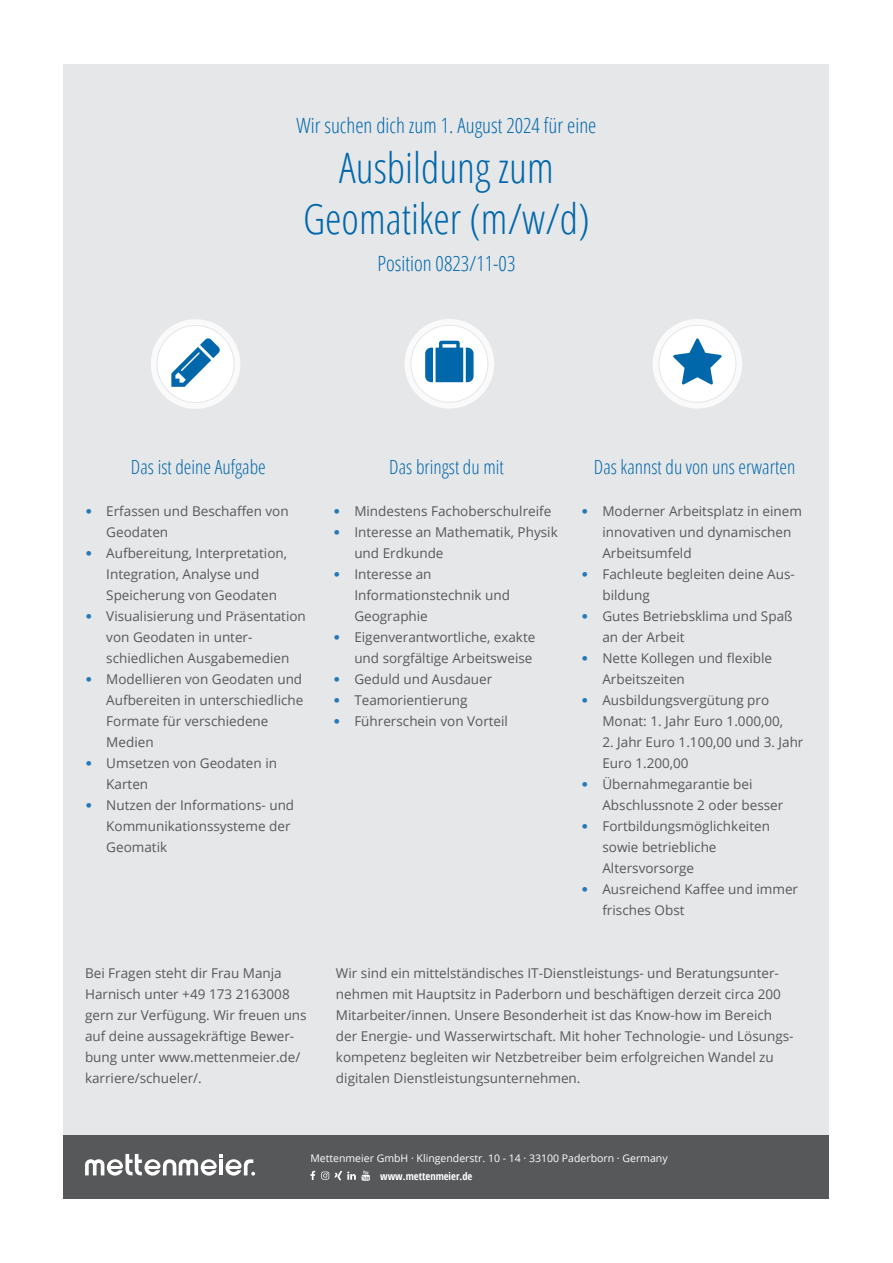
<style>
.page{position:relative;width:893px;height:1263px;background:#fff}
.page>*{position:absolute;margin:0;border:0;box-sizing:border-box;transform-origin:0 0}
.Headline{font:300 condensed 42px/50.4px "Open Sans";color:#0067aa;text-align:center}
.Headline-2{font:300 condensed 21px "Open Sans";color:#0067aa}
.Fließtext_Zwischenüberschrift{font:300 condensed 19.5px "Open Sans";color:#0067aa}
.Fließtext{font:13.5px/21px "Open Sans";color:#57585a}
.t1{font:10.5px "Open Sans";color:#fff}
.t2{font:700 condensed 10.5px "Open Sans";color:#fff}
.s1{font-family:"Calibri";font-size:15px;color:#247ab8}
.s2{font-style:inherit}
</style>
<div class="page">
<div style="left:64px;top:64px;width:765px;height:1071px;background:#e6e7e9"></div>
<div style="left:64px;top:1135px;width:765px;height:64px;background:#57585a"></div>
<div style="left:151px;top:319px;width:89px;height:90px;background:#fafafa;border-radius:50%"></div>
<div style="left:157px;top:325px;width:77px;height:77px;background:#fff;border-radius:50%"></div>
<div style="left:157px;top:325px;width:78px;height:78px;border:1px solid #e6e7e9;border-radius:50%"></div>
<svg style="left:171px;top:338px;width:49px;height:49px"></svg>
<div style="left:405px;top:319px;width:89px;height:90px;background:#fafafa;border-radius:50%"></div>
<div style="left:411px;top:325px;width:77px;height:77px;background:#fff;border-radius:50%"></div>
<div style="left:410px;top:325px;width:78px;height:78px;border:1px solid #e6e7e9;border-radius:50%"></div>
<div style="left:653px;top:319px;width:89px;height:90px;background:#fafafa;border-radius:50%"></div>
<div style="left:659px;top:325px;width:77px;height:77px;background:#fff;border-radius:50%"></div>
<div style="left:658px;top:325px;width:78px;height:78px;border:1px solid #e6e7e9;border-radius:50%"></div>
<svg style="left:425px;top:341px;width:49px;height:41px"></svg>
<svg style="left:673px;top:338px;width:49px;height:46px"></svg>
<svg style="left:85px;top:1154px;width:170px;height:21px"></svg>
<svg style="left:310px;top:1171px;width:5px;height:9px"></svg>
<svg style="left:362px;top:1170px;width:8px;height:11px"></svg>
<svg style="left:321px;top:1171px;width:35px;height:9px"></svg>
<p class="Headline-2" style="left:296px;top:111px;width:302px">Wir suchen dich zum 1. August 2024 für eine</p>
<p class="Headline" style="left:303px;top:142px;width:288px">Ausbildung zum<br>Geomatiker (m/w/d)</p>
<p class="Headline-2" style="left:378px;top:249px;width:139px">Position 0823/11-03</p>
<p class="Fließtext_Zwischenüberschrift" style="left:131px;top:454px;width:136px">Das ist deine Aufgabe</p>
<p class="Fließtext" style="left:106px;top:500px;width:184px;text-indent:-21px"><span class="s1">•</span> Erfassen und Beschaffen von<br>Geodaten</p>
<p class="Fließtext" style="left:106px;top:542px;width:182px;text-indent:-21px"><span class="s1">•</span> Aufbereitung, Interpretation,<br>Integration, Analyse und<br>Speicherung von Geodaten</p>
<p class="Fließtext" style="left:106px;top:605px;width:201px;text-indent:-21px"><span class="s1">•</span> Visualisierung und Präsentation von Geodaten in unter&shy;schiedlichen Ausgabemedien</p>
<p class="Fließtext" style="left:106px;top:668px;width:199px;text-indent:-21px"><span class="s1">•</span> Modellieren von Geodaten und<br>Aufbereiten in unterschiedliche<br>Formate für verschiedene<br>Medien</p>
<p class="Fließtext" style="left:106px;top:752px;width:172px;text-indent:-21px"><span class="s1">•</span> Umsetzen von Geodaten in<br>Karten</p>
<p class="Fließtext" style="left:106px;top:794px;width:189px;text-indent:-21px"><span class="s1">•</span> Nutzen der Informations- und<br>Kommunikationssysteme der<br>Geomatik</p>
<p class="Fließtext_Zwischenüberschrift" style="left:389px;top:454px;width:116px">Das bringst du mit</p>
<p class="Fließtext" style="left:333px;top:500px;width:220px"><span class="s1">•</span> Mindestens Fachoberschulreife</p>
<p class="Fließtext" style="left:354px;top:521px;width:205px;text-indent:-21px"><span class="s1">•</span> Interesse an Mathematik, Physik und Erdkunde</p>
<p class="Fließtext" style="left:354px;top:563px;width:157px;text-indent:-21px"><span class="s1">•</span> Interesse an<br>Informationstechnik und<br>Geographie</p>
<p class="Fließtext" style="left:333px;top:626px;width:204px;text-align:right"><span class="s1">•</span> Eigenverantwortliche, exakte und sorgfältige Arbeitsweise</p>
<p class="Fließtext" style="left:333px;top:668px;width:161px"><span class="s1">•</span> Geduld und Ausdauer</p>
<p class="Fließtext" style="left:333px;top:689px;width:136px"><span class="s1">•</span> Teamorientierung</p>
<p class="Fließtext" style="left:333px;top:710px;width:176px"><span class="s1">•</span> Führerschein von Vorteil</p>
<p class="Fließtext_Zwischenüberschrift" style="left:594px;top:454px;width:203px">Das kannst du von uns erwarten</p>
<p class="Fließtext" style="left:602px;top:500px;width:201px;text-indent:-21px"><span class="s1">•</span> Moderner Arbeitsplatz in einem innovativen und dynamischen<br>Arbeitsumfeld</p>
<p class="Fließtext" style="left:602px;top:563px;width:194px;text-indent:-21px"><span class="s1">•</span> Fachleute begleiten deine Aus&shy;bildung</p>
<p class="Fließtext" style="left:602px;top:605px;width:192px;text-indent:-21px"><span class="s1">•</span> Gutes Betriebsklima und Spaß an der Arbeit</p>
<p class="Fließtext" style="left:602px;top:647px;width:171px;text-indent:-21px"><span class="s1">•</span> Nette Kollegen und flexible<br>Arbeitszeiten</p>
<p class="Fließtext" style="left:602px;top:689px;width:182px;text-indent:-21px"><span class="s1">•</span> Ausbildungsvergütung pro<br>Monat: 1. Jahr Euro <span class="s2">1.0</span>00,00,</p>
<p class="Fließtext" style="left:602px;top:731px;width:203px"><span class="s2">2.</span> Jahr Euro 1.<span class="s2">1</span>00,00 und 3. Jahr<br>Euro 1.<span class="s2">2</span>00,00</p>
<p class="Fließtext" style="left:602px;top:773px;width:182px;text-indent:-21px"><span class="s1">•</span> Übernahmegarantie bei<br>Abschlussnote 2 oder besser</p>
<p class="Fließtext" style="left:602px;top:815px;width:169px;text-indent:-21px"><span class="s1">•</span> Fortbildungsmöglichkeiten sowie betriebliche<br>Altersvorsorge</p>
<p class="Fließtext" style="left:602px;top:878px;width:197px;text-indent:-21px"><span class="s1">•</span> Ausreichend Kaffee und immer frisches Obst</p>
<p class="Fließtext" style="left:85px;top:962px;width:223px">Bei Fragen steht dir Frau Manja<br>Harnisch unter +49 173 2163008 gern zur Verfügung. Wir freuen uns auf deine aussagekräftige Bewer&shy;bung unter www.mettenmeier.de/ karriere/schueler/.</p>
<p class="Fließtext" style="left:336px;top:962px;width:459px">Wir sind ein mittelständisches IT-Dienstleistungs- und Beratungsunter&shy;nehmen mit Hauptsitz in Paderborn und beschäftigen derzeit circa 200<br>Mitarbeiter/innen. Unsere Besonderheit ist das Know-how im Bereich der Energie- und Wasserwirtschaft. Mit hoher Technologie- und Lösungs&shy;kompetenz begleiten wir Netzbetreiber beim erfolgreichen Wandel zu digitalen Dienstleistungsunternehmen.</p>
<p class="t1" style="left:310px;top:1151px;width:359px">Mettenmeier GmbH · Klingenderstr. 10 - 14 · 33100 Paderborn · Germany</p>
<p class="t2" style="left:380px;top:1168px;width:94px">www.mettenmeier.de</p>
</div>
